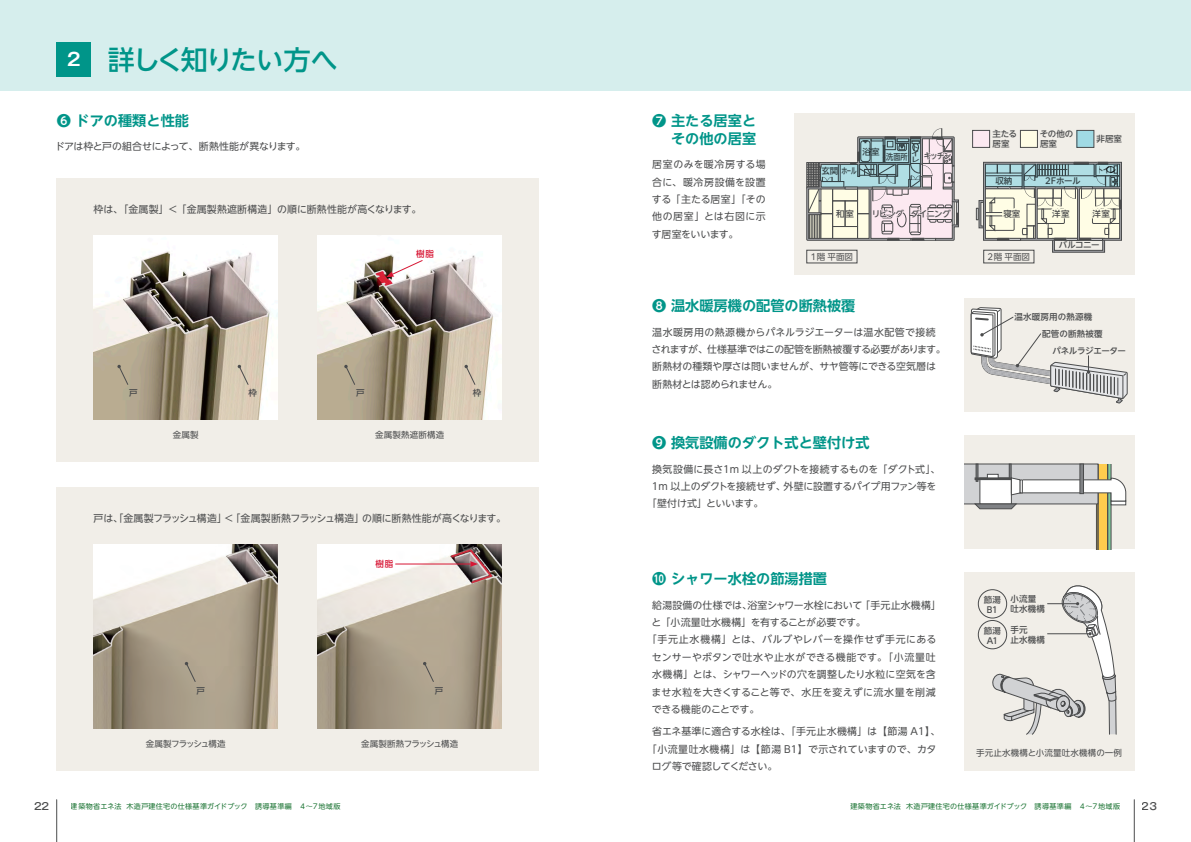
<style>
.page{position:relative;width:1191px;height:842px;background:#fff}
.page>*{position:absolute;margin:0;border:0;box-sizing:border-box;transform-origin:0 0}
.t1{font:500 26.9px "UD Shin Go NT Pr 6 N";letter-spacing:-.07em;color:#009589}
.t2{font:700 14.2px/17.7px "UD Shin Go NT Pr 6 N De";color:#009589}
.t3{font:9.9px/17.4px "UD Shin Go NT Pr 6 N";color:#4b4c4d}
.t4{font:9.9px "UD Shin Go NT Pr 6 N";letter-spacing:.02em;color:#4b4c4d}
.t5{font:9.9px "UD Shin Go NT Pr 6 N";letter-spacing:-.025em;color:#4b4c4d}
.t6{font:9.9px "UD Shin Go NT Pr 6 N";letter-spacing:-.03em;color:#4b4c4d}
.t7{font:9.9px "UD Shin Go NT Pr 6 N";letter-spacing:.03em;color:#4b4c4d}
.t8{font:9.9px "UD Shin Go NT Pr 6 N";letter-spacing:.045em;color:#4b4c4d}
.t9{font:9.9px "UD Shin Go NT Pr 6 N";letter-spacing:.04em;color:#4b4c4d}
.t10{font:9.9px "UD Shin Go NT Pr 6 N";letter-spacing:-.045em;color:#4b4c4d}
.t11{font:500 9.9px "Gothic MB101 Pr 6 N";color:#4b4c4d}
.t12{font:500 8.5px/9.2px "PUD Shin Go NT Pr 6 N";letter-spacing:-.045em;color:#4b4c4d}
.t13{font:500 8.5px/9.9px "UD Shin Go NT Pr 6 N";letter-spacing:.02em;color:#4b4c4d}
.t14{font:8.5px "UD Shin Go NT Pr 6 N";letter-spacing:.02em;color:#4b4c4d}
.t15{font:500 8.5px/16.6px "UD Shin Go NT Pr 6 N";letter-spacing:-.02em;color:#4b4c4d}
.t16{font:8.5px "UD Shin Go NT Pr 6 N";letter-spacing:-.045em;color:#4b4c4d}
.t17{font:8.5px "UD Shin Go NT Pr 6 N";letter-spacing:-.09em;color:#4b4c4d}
.t18{font:8.5px "PUD Shin Go NT Pr 6 N";color:#4b4c4d}
.t19{font:500 8.5px "PUD Shin Go NT Pr 6 N";letter-spacing:-.08em;color:#4b4c4d}
.t20{font:500 8.5px "PUD Shin Go NT Pr 6 N";letter-spacing:-.045em;color:#4b4c4d;scale:.9 1}
.t21{font:500 8.5px "UD Shin Go NT Pr 6 N";color:#d71634}
.t22{font:500 8.5px "PUD Shin Go NT Pr 6 N";letter-spacing:-.045em;color:#4b4c4d;scale:.85 1}
.t23{font:7.1px "UD Shin Go NT Pr 6 N";letter-spacing:.03em;color:#1d7535}
.t24{font:500 6.8px/6px "PUD Shin Go NT Pr 6 N";color:#4b4c4d;text-align:justify;scale:1.25 1}
.s1{font-family:"Gothic MB101 Pr 6 N De";font-weight:700;font-size:17.7px;color:#fff}
</style>
<div class="page">
<div style="left:0;top:0;width:1191px;height:91px;background:#d6eeed"></div>
<div style="left:57px;top:179px;width:482px;height:283px;background:#f1eee8"></div>
<div style="left:57px;top:488px;width:482px;height:283px;background:#f1eee8"></div>
<img style="left:94px;top:544px;width:184px;height:185px">
<img style="left:317px;top:544px;width:185px;height:185px">
<img style="left:94px;top:235px;width:184px;height:185px">
<img style="left:317px;top:235px;width:185px;height:185px">
<hr style="left:56px;top:800px;width:1px;height:42px;background:#4b4c4d">
<hr style="left:1134px;top:800px;width:1px;height:42px;background:#4b4c4d">
<svg style="left:386px;top:259px;width:37px;height:18px"></svg>
<hr style="left:395px;top:564px;width:76px;height:1px;background:#d71634">
<svg style="left:470px;top:561px;width:8px;height:6px"></svg>
<svg style="left:344px;top:365px;width:12px;height:21px"></svg>
<svg style="left:423px;top:662px;width:11px;height:21px"></svg>
<svg style="left:464px;top:365px;width:12px;height:21px"></svg>
<svg style="left:117px;top:365px;width:12px;height:21px"></svg>
<svg style="left:185px;top:662px;width:11px;height:21px"></svg>
<svg style="left:238px;top:365px;width:11px;height:21px"></svg>
<div style="left:57px;top:43px;width:34px;height:34px;background:#009589"></div>
<div style="left:964px;top:573px;width:170px;height:198px;background:#f1eee8"></div>
<div style="left:978px;top:589px;width:29px;height:29px;border:1px solid #4b4c4d;border-radius:50%"></div>
<div style="left:978px;top:620px;width:29px;height:29px;border:1px solid #4b4c4d;border-radius:50%"></div>
<svg style="left:992px;top:585px;width:124px;height:150px"></svg>
<div style="left:964px;top:299px;width:170px;height:113px;background:#f1eee8"></div>
<div style="left:964px;top:436px;width:170px;height:113px;background:#f1eee8"></div>
<div style="left:794px;top:113px;width:340px;height:162px;background:#f1eee8"></div>
<div style="left:972px;top:130px;width:17px;height:17px;background:#fce9f1"></div>
<div style="left:972px;top:130px;width:17px;height:18px;border:1px solid #4b4c4d"></div>
<div style="left:1020px;top:130px;width:17px;height:17px;background:#fffde5"></div>
<div style="left:1020px;top:130px;width:17px;height:18px;border:1px solid #4b4c4d"></div>
<div style="left:1076px;top:130px;width:18px;height:17px;background:#a0dae4"></div>
<div style="left:1076px;top:130px;width:18px;height:18px;border:1px solid #4b4c4d"></div>
<div style="left:806px;top:250px;width:51px;height:13px;border:1px solid #4b4c4d"></div>
<svg style="left:806px;top:128px;width:153px;height:113px"></svg>
<svg style="left:976px;top:162px;width:146px;height:91px"></svg>
<svg style="left:1108px;top:509px;width:2px;height:40px"></svg>
<div style="left:1098px;top:464px;width:9px;height:85px;background:#fecc4e"></div>
<hr style="left:1110px;top:464px;width:1px;height:85px;background:#4b4c4d">
<hr style="left:1107px;top:464px;width:1px;height:85px;background:#4b4c4d">
<hr style="left:1096px;top:504px;width:1px;height:45px;background:#4b4c4d">
<hr style="left:1097px;top:464px;width:1px;height:85px;background:#4b4c4d">
<svg style="left:964px;top:464px;width:162px;height:45px;background:#cfcfca"></svg>
<div style="left:974px;top:478px;width:37px;height:2px;border:1px solid #4b4c4d"></div>
<svg style="left:970px;top:307px;width:157px;height:96px"></svg>
<h1 class="t1" style="left:67px;top:38px;width:272px"><span class="s1">2</span> 詳しく知りたい方へ</h1>
<h2 class="t2" style="left:57px;top:111px;width:134px">❻ ドアの種類と性能</h2>
<p class="t5" style="left:55px;top:139px;width:252px">ドアは枠と戸の組合せによって、断熱性能が異なります。</p>
<p class="t4" style="left:94px;top:201px;width:329px">枠は、「金属製」＜「金属製熱遮断構造」の順に断熱性能が高くなります。</p>
<p class="t21" style="left:416px;top:247px;width:19px">樹脂</p>
<p class="t13" style="left:129px;top:388px;width:10px">戸</p>
<p class="t14" style="left:173px;top:428px;width:27px">金属製</p>
<p class="t13" style="left:248px;top:388px;width:10px">枠</p>
<p class="t13" style="left:473px;top:388px;width:10px">枠</p>
<p class="t13" style="left:356px;top:388px;width:10px">戸</p>
<p class="t14" style="left:375px;top:428px;width:71px">金属製熱遮断構造</p>
<p class="t6" style="left:94px;top:510px;width:414px">戸は、「金属製フラッシュ構造」＜「金属製断熱フラッシュ構造」の順に断熱性能が高くなります。</p>
<p class="t13" style="left:197px;top:685px;width:10px">戸</p>
<p class="t17" style="left:146px;top:737px;width:82px">金属製フラッシュ構造</p>
<p class="t21" style="left:375px;top:557px;width:19px">樹脂</p>
<p class="t13" style="left:435px;top:685px;width:10px">戸</p>
<p class="t16" style="left:361px;top:737px;width:99px">金属製断熱フラッシュ構造</p>
<h2 class="t2" style="left:652px;top:111px;width:105px">❼ 主たる居室と　 その他の居室</h2>
<p class="t3" style="left:652px;top:155px;width:115px;text-align:justify">居室のみを暖冷房する場合に、暖冷房設備を設置する「主たる居室」「その他の居室」とは右図に示す居室をいいます。</p>
<p class="t24" style="left:911px;top:145px;width:8px">トイレ</p>
<p class="t12" style="left:862px;top:147px;width:19px">浴室</p>
<p class="t20" style="left:923px;top:151px;width:32px">キッチン</p>
<p class="t22" style="left:886px;top:152px;width:27px">洗面所</p>
<p class="t12" style="left:821px;top:166px;width:37px">玄関ホール</p>
<p class="t12" style="left:992px;top:130px;width:26px">主たる居室</p>
<p class="t12" style="left:1039px;top:130px;width:35px">その他の居室</p>
<p class="t12" style="left:1096px;top:135px;width:27px">非居室</p>
<p class="t12" style="left:995px;top:177px;width:19px">収納</p>
<p class="t12" style="left:1045px;top:177px;width:37px">2Fホール</p>
<p class="t20" style="left:1096px;top:165px;width:23px">トイレ</p>
<p class="t19" style="left:872px;top:209px;width:80px">リビング ダイニング</p>
<p class="t12" style="left:1052px;top:209px;width:19px">洋室</p>
<p class="t12" style="left:1059px;top:241px;width:42px">バルコニー</p>
<p class="t12" style="left:1092px;top:209px;width:19px">洋室</p>
<p class="t12" style="left:836px;top:209px;width:19px">和室</p>
<p class="t12" style="left:1003px;top:209px;width:19px">寝室</p>
<p class="t18" style="left:810px;top:252px;width:44px">1階 平面図</p>
<p class="t18" style="left:987px;top:252px;width:44px">2階 平面図</p>
<h2 class="t2" style="left:652px;top:296px;width:205px">❽ 温水暖房機の配管の断熱被覆</h2>
<p class="t3" style="left:651px;top:323px;width:295px">温水暖房用の熱源機からパネルラジエーターは温水配管で接続されますが、仕様基準ではこの配管を断熱被覆する必要があります。断熱材の種類や厚さは問いませんが、サヤ管等にできる空気層は断熱材とは認められません。</p>
<h2 class="t2" style="left:652px;top:433px;width:219px">❾ 換気設備のダクト式と壁付け式</h2>
<p class="t3" style="left:652px;top:460px;width:290px">換気設備に長さ１m 以上のダクトを接続するものを「ダクト式」、</p>
<p class="t5" style="left:650px;top:478px;width:287px">１m 以上のダクトを接続せず、外壁に設置するパイプ用ファン等を</p>
<p class="t3" style="left:647px;top:495px;width:118px">「壁付け式」といいます。</p>
<h2 class="t2" style="left:652px;top:569px;width:176px">❿ シャワー水栓の節湯措置</h2>
<p class="t3" style="left:652px;top:596px;width:290px">給湯設備の仕様では、浴室シャワー水栓において「手元止水機構」</p>
<p class="t3" style="left:651px;top:613px;width:216px">と「小流量吐水機構」を有することが必要です。</p>
<p class="t8" style="left:647px;top:632px;width:291px">「手元止水機構」とは、バルブやレバーを操作せず手元にある</p>
<p class="t9" style="left:652px;top:649px;width:285px">センサーやボタンで吐水や止水ができる機能です。「小流量吐</p>
<p class="t3" style="left:652px;top:665px;width:285px">水機構」とは、シャワーヘッドの穴を調整したり水粒に空気を含</p>
<p class="t4" style="left:651px;top:684px;width:286px">ませ水粒を大きくすること等で、水圧を変えずに流水量を削減</p>
<p class="t5" style="left:652px;top:701px;width:109px">できる機能のことです。</p>
<p class="t7" style="left:652px;top:723px;width:290px">省エネ基準に適合する水栓は、「手元止水機構」は【節湯 A1】、</p>
<p class="t4" style="left:647px;top:741px;width:291px">「小流量吐水機構」は【節湯 B1】で示されていますので、カタ</p>
<p class="t10" style="left:652px;top:758px;width:127px">ログ等で確認してください。</p>
<p class="t13" style="left:1014px;top:312px;width:79px">温水暖房用の熱源機</p>
<p class="t15" style="left:1052px;top:325px;width:75px;text-indent:-10px">配管の断熱被覆<br>パネルラジエーター</p>
<p class="t13" style="left:983px;top:594px;width:19px;text-align:center">節湯<br>B1</p>
<p class="t13" style="left:983px;top:625px;width:19px;text-align:center">節湯<br>A1</p>
<p class="t13" style="left:1010px;top:593px;width:36px">小流量吐水機構</p>
<p class="t13" style="left:1010px;top:624px;width:36px">手元<br>止水機構</p>
<p class="t14" style="left:976px;top:746px;width:147px">手元止水機構と小流量吐水機構の一例</p>
<p class="t23" style="left:71px;top:800px;width:271px">建築物省エネ法 木造戸建住宅の仕様基準ガイドブック　誘導基準編　４～７地域版</p>
<p class="t23" style="left:850px;top:800px;width:271px">建築物省エネ法 木造戸建住宅の仕様基準ガイドブック　誘導基準編　４～７地域版</p>
<p class="t11" style="left:34px;top:798px;width:17px">22</p>
<p class="t11" style="left:1141px;top:798px;width:17px">23</p>
</div>
